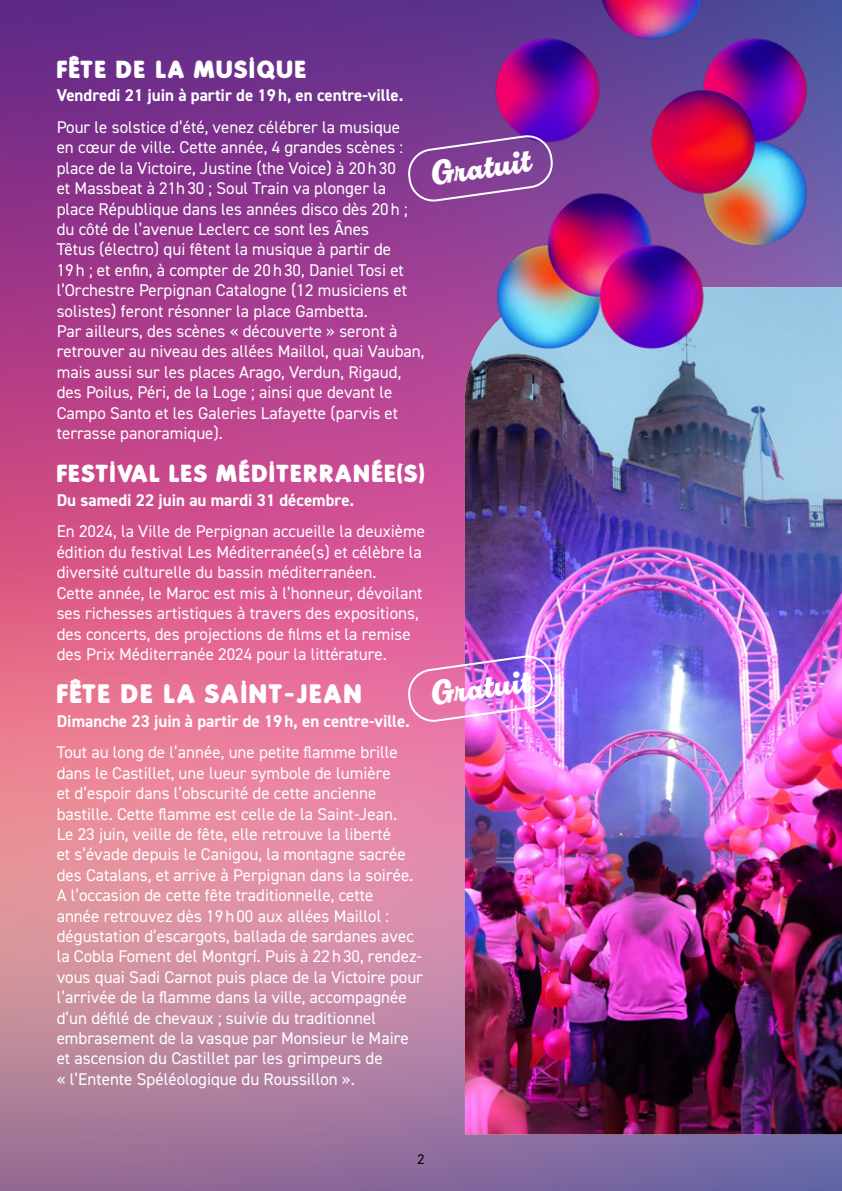
<style>
.page{position:relative;width:842px;height:1191px;background:#fff}
.page>*{position:absolute;margin:0;border:0;box-sizing:border-box;transform-origin:0 0}
.t1{font:30px "Chill Script";color:#fff}
.t2{font:900 26px "Folks";letter-spacing:.075em;color:#fff}
.t3{font:900 24px "Folks";letter-spacing:.065em;color:#fff}
.t4{font:17px/20.4px "DIN2014";color:#fff}
.t5{font:700 17px "DIN2014";color:#fff}
.t6{font:14px "DIN2014";color:#000}
</style>
<div class="page">
<img style="left:0;top:0;width:842px;height:1191px">
<img style="left:465px;top:287px;width:377px;height:847px">
<img style="left:482px;top:0;width:340px;height:397px">
<svg style="left:407px;top:135px;width:146px;height:67px"></svg>
<img style="left:407px;top:655px;width:146px;height:67px">
<h3 class="t3" style="left:57px;top:55px;width:252px">FÊTE DE LA MUSIQUE</h3>
<p class="t5" style="left:57px;top:84px;width:348px">Vendredi 21 juin à partir de 19h, en centre-ville.</p>
<p class="t4" style="left:57px;top:117px;width:369px">Pour le solstice d’été, venez célébrer la musique<br>en cœur de ville. Cette année, 4 grandes scènes : place de la Victoire, Justine (the Voice) à 20h30<br>et Massbeat à 21h30 ; Soul Train va plonger la place République dans les années disco dès 20h ; du côté de l’avenue Leclerc ce sont les Ânes<br>Têtus (électro) qui fêtent la musique à partir de<br>19h ; et enfin, à compter de 20h30, Daniel Tosi et l’Orchestre Perpignan Catalogne (12 musiciens et solistes) feront résonner la place Gambetta.<br>Par ailleurs, des scènes « découverte » seront à retrouver au niveau des allées Maillol, quai Vauban, mais aussi sur les places Arago, Verdun, Rigaud, des Poilus, Péri, de la Loge ; ainsi que devant le Campo Santo et les Galeries Lafayette (parvis et terrasse panoramique).</p>
<h3 class="t3" style="left:57px;top:460px;width:370px">FESTIVAL LES MÉDITERRANÉE(S)</h3>
<p class="t5" style="left:57px;top:488px;width:299px">Du samedi 22 juin au mardi 31 décembre.</p>
<p class="t4" style="left:57px;top:521px;width:370px">En 2024, la Ville de Perpignan accueille la deuxième édition du festival Les Méditerranée(s) et célèbre la diversité culturelle du bassin méditerranéen.<br>Cette année, le Maroc est mis à l’honneur, dévoilant ses richesses artistiques à travers des expositions, des concerts, des projections de films et la remise des Prix Méditerranée 2024 pour la littérature.</p>
<h2 class="t2" style="left:57px;top:679px;width:306px">FÊTE DE LA SAINT-JEAN</h2>
<p class="t5" style="left:57px;top:709px;width:355px">Dimanche 23 juin à partir de 19h, en centre-ville.</p>
<p class="t4" style="left:57px;top:742px;width:368px">Tout au long de l’année, une petite flamme brille dans le Castillet, une lueur symbole de lumière<br>et d’espoir dans l’obscurité de cette ancienne bastille. Cette flamme est celle de la Saint-Jean.<br>Le 23 juin, veille de fête, elle retrouve la liberté<br>et s’évade depuis le Canigou, la montagne sacrée des Catalans, et arrive à Perpignan dans la soirée.<br>A l’occasion de cette fête traditionnelle, cette<br>année retrouvez dès 19h00 aux allées Maillol : dégustation d’escargots, ballada de sardanes avec la Cobla Foment del Montgrí. Puis à 22h30, rendez&shy;vous quai Sadi Carnot puis place de la Victoire pour l’arrivée de la flamme dans la ville, accompagnée d’un défilé de chevaux ; suivie du traditionnel embrasement de la vasque par Monsieur le Maire et ascension du Castillet par les grimpeurs de<br>« l’Entente Spéléologique du Roussillon ».</p>
<h1 class="t1" style="left:428px;top:153px;width:101px;rotate:-8deg">Gratuit</h1>
<h1 class="t1" style="left:428px;top:673px;width:101px;rotate:-8deg">Gratuit</h1>
<p class="t6" style="left:417px;top:1150px;width:8px">2</p>
</div>
